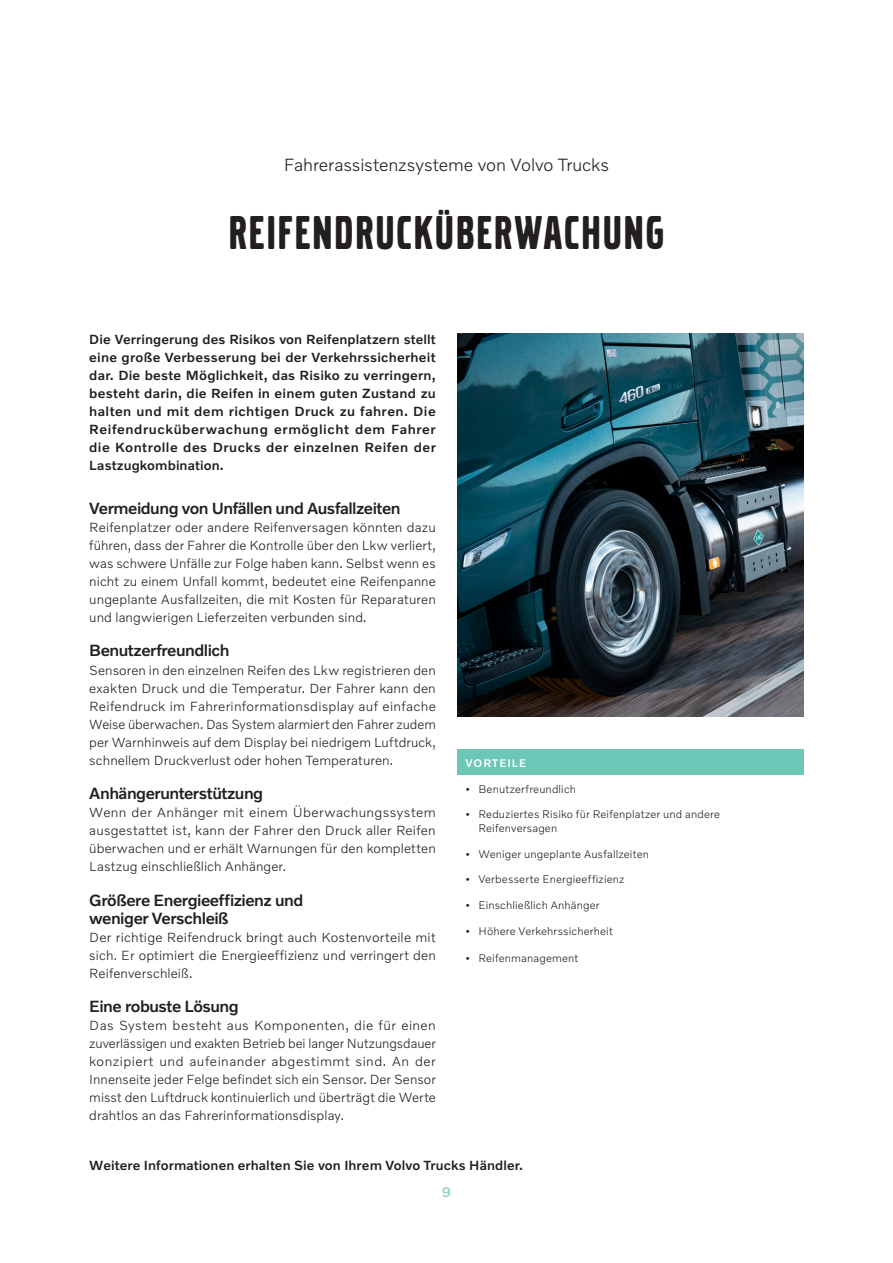
<style>
.page{position:relative;width:893px;height:1263px;background:#fff}
.page>*{position:absolute;margin:0;border:0;box-sizing:border-box;transform-origin:0 0}
.Broad_header{font:49.5px "Volvo Broad Pro";letter-spacing:.055em;color:#231f20}
.Sub_header{font:300 18px "Volvo Novum";letter-spacing:-.005em;color:#231f20}
.Subheader{font:500 16.5px/18.1px "Volvo Novum";letter-spacing:-.03em;color:#231f20}
.Page_no{font:500 14.25px "Volvo Novum";color:#98d4c6}
.Bread{font:300 13.5px/18px "Volvo Novum";letter-spacing:.005em;color:#231f20;text-align:justify}
.Preamble{font:500 13.5px/18px "Volvo Novum";letter-spacing:.025em;color:#231f20;text-align:justify}
.Bread-2{font:500 13.5px "Volvo Novum";letter-spacing:.01em;color:#231f20}
.t1{font:300 11.25px/13.5px "Volvo Novum";letter-spacing:.015em;color:#231f20}
.Header_03{font:500 11.25px "Volvo Novum";letter-spacing:.075em;color:#fff}
</style>
<div class="page">
<div style="left:457px;top:749px;width:347px;height:26px;background:#6cc7b6"></div>
<img style="left:457px;top:334px;width:347px;height:382px">
<p class="Sub_header" style="left:284px;top:154px;width:327px">Fahrerassistenzsysteme von Volvo Trucks</p>
<p class="Broad_header" style="left:229px;top:209px;width:436px">REIFENDRUCKÜBERWACHUNG</p>
<p class="Preamble" style="left:89px;top:330px;width:348px">Die Verringerung des Risikos von Reifenplatzern stellt eine große Verbesserung bei der Verkehrssicherheit dar. Die beste Möglichkeit, das Risiko zu verringern, besteht darin, die Reifen in einem guten Zustand zu halten und mit dem richtigen Druck zu fahren. Die Reifendrucküberwachung ermöglicht dem Fahrer die Kontrolle des Drucks der einzelnen Reifen der Lastzugkombination.</p>
<p class="Subheader" style="left:89px;top:498px;width:313px">Vermeidung von Unfällen und Ausfallzeiten</p>
<p class="Bread" style="left:89px;top:518px;width:348px">Reifenplatzer oder andere Reifenversagen könnten dazu führen, dass der Fahrer die Kontrolle über den Lkw verliert, was schwere Unfälle zur Folge haben kann. Selbst wenn es nicht zu einem Unfall kommt, bedeutet eine Reifenpanne ungeplante Ausfallzeiten, die mit Kosten für Reparaturen und langwierigen Lieferzeiten verbunden sind.</p>
<p class="Subheader" style="left:89px;top:641px;width:142px">Benutzerfreundlich</p>
<p class="Bread" style="left:89px;top:660px;width:348px">Sensoren in den einzelnen Reifen des Lkw registrieren den exakten Druck und die Temperatur. Der Fahrer kann den Reifendruck im Fahrerinformationsdisplay auf einfache Weise überwachen. Das System alarmiert den Fahrer zudem per Warnhinweis auf dem Display bei niedrigem Luftdruck, schnellem Druckverlust oder hohen Temperaturen.</p>
<p class="Subheader" style="left:89px;top:784px;width:175px">Anhängerunterstützung</p>
<p class="Bread" style="left:89px;top:803px;width:348px">Wenn der Anhänger mit einem Überwachungssystem ausgestattet ist, kann der Fahrer den Druck aller Reifen überwachen und er erhält Warnungen für den kompletten Lastzug einschließlich Anhänger.</p>
<p class="Subheader" style="left:89px;top:890px;width:216px">Größere Energieeffizienz und weniger Verschleiß</p>
<p class="Bread" style="left:89px;top:928px;width:348px">Der richtige Reifendruck bringt auch Kostenvorteile mit sich. Er optimiert die Energieeffizienz und verringert den Reifenverschleiß.</p>
<p class="Subheader" style="left:89px;top:997px;width:151px">Eine robuste Lösung</p>
<p class="Bread" style="left:89px;top:1016px;width:348px">Das System besteht aus Komponenten, die für einen zuverlässigen und exakten Betrieb bei langer Nutzungsdauer konzipiert und aufeinander abgestimmt sind. An der Innenseite jeder Felge befindet sich ein Sensor. Der Sensor misst den Luftdruck kontinuierlich und überträgt die Werte drahtlos an das Fahrerinformationsdisplay.</p>
<p class="Header_03" style="left:466px;top:756px;width:62px">VORTEILE</p>
<p class="t1" style="left:466px;top:781px;width:112px">• Benutzerfreundlich</p>
<p class="t1" style="left:478px;top:807px;width:243px;text-indent:-13px">• Reduziertes Risiko für Reifenplatzer und andere<br>Reifenversagen</p>
<p class="t1" style="left:466px;top:847px;width:185px">• Weniger ungeplante Ausfallzeiten</p>
<p class="t1" style="left:466px;top:872px;width:160px">• Verbesserte Energieeffizienz</p>
<p class="t1" style="left:466px;top:898px;width:136px">• Einschließlich Anhänger</p>
<p class="t1" style="left:466px;top:924px;width:149px">• Höhere Verkehrssicherheit</p>
<p class="t1" style="left:466px;top:951px;width:114px">• Reifenmanagement</p>
<p class="Bread-2" style="left:89px;top:1156px;width:435px">Weitere Informationen erhalten Sie von Ihrem Volvo Trucks Händler.</p>
<p class="Page_no" style="left:442px;top:1183px;width:11px">9</p>
</div>
